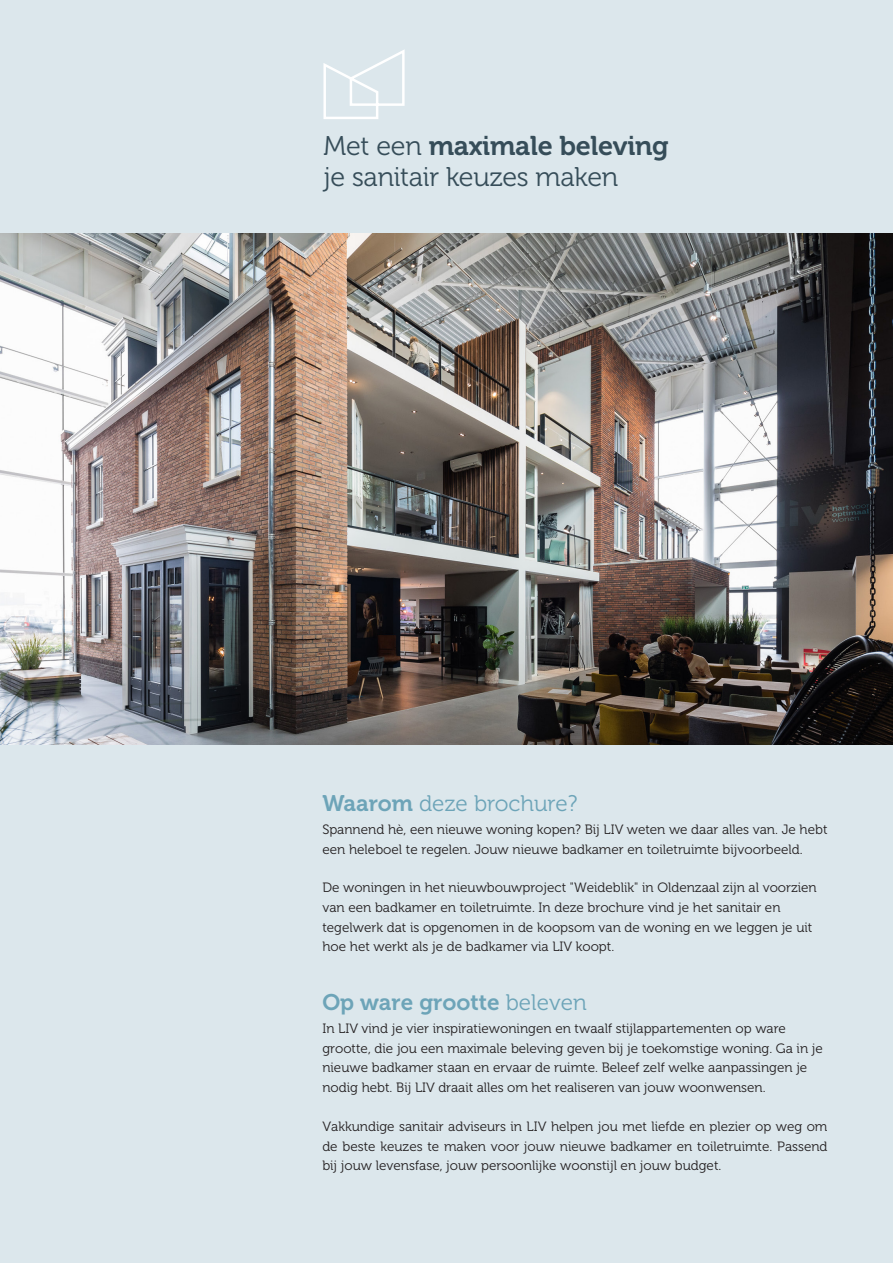
<style>
.page{position:relative;width:893px;height:1263px;background:#dce7ec}
.page>*{position:absolute;margin:0;border:0;box-sizing:border-box;transform-origin:0 0}
.t1{font:27px/31.5px "Museo 300";letter-spacing:-.01em;color:#364d59}
.t2{font:22.5px "Museo 700";color:#6da4b8}
.t3{font:22.5px "Museo 300";color:#6da4b8}
.t4{font:13.5px/19.5px "Museo 300";color:#231f20}
.s1{font-family:"Museo 700"}
.s2{font-family:"Museo 300"}
</style>
<div class="page">
<svg style="left:323px;top:49px;width:82px;height:70px"></svg>
<img style="left:0;top:234px;width:893px;height:510px">
<p class="t1" style="left:323px;top:130px;width:347px">Met een <span class="s1">maximale beleving </span>je sanitair keuzes maken</p>
<p class="t3" style="left:322px;top:791px;width:256px"><span class="s1">Waarom</span> deze brochure?</p>
<p class="t4" style="left:322px;top:820px;width:507px">Spannend hè, een nieuwe woning kopen? Bij LIV weten we daar alles van. Je hebt een heleboel te regelen. Jouw nieuwe badkamer en toiletruimte bijvoorbeeld.</p>
<p class="t4" style="left:322px;top:878px;width:496px">De woningen in het nieuwbouwproject "Weideblik" in Oldenzaal zijn al voorzien van een badkamer en toiletruimte. In deze brochure vind je het sanitair en tegelwerk dat is opgenomen in de koopsom van de woning en we leggen je uit hoe het werkt als je de badkamer via LIV koopt.</p>
<p class="t2" style="left:322px;top:989px;width:266px">Op ware grootte <span class="s2">beleven</span></p>
<p class="t4" style="left:322px;top:1019px;width:502px">In LIV vind je vier inspiratiewoningen en twaalf stijlappartementen op ware grootte, die jou een maximale beleving geven bij je toekomstige woning. Ga in je nieuwe badkamer staan en ervaar de ruimte. Beleef zelf welke aanpassingen je nodig hebt. Bij LIV draait alles om het realiseren van jouw woonwensen.</p>
<p class="t4" style="left:322px;top:1117px;width:507px;text-align:justify">Vakkundige sanitair adviseurs in LIV helpen jou met liefde en plezier op weg om de beste keuzes te maken voor jouw nieuwe badkamer en toiletruimte. Passend bij jouw levensfase, jouw persoonlijke woonstijl en jouw budget.</p>
</div>
